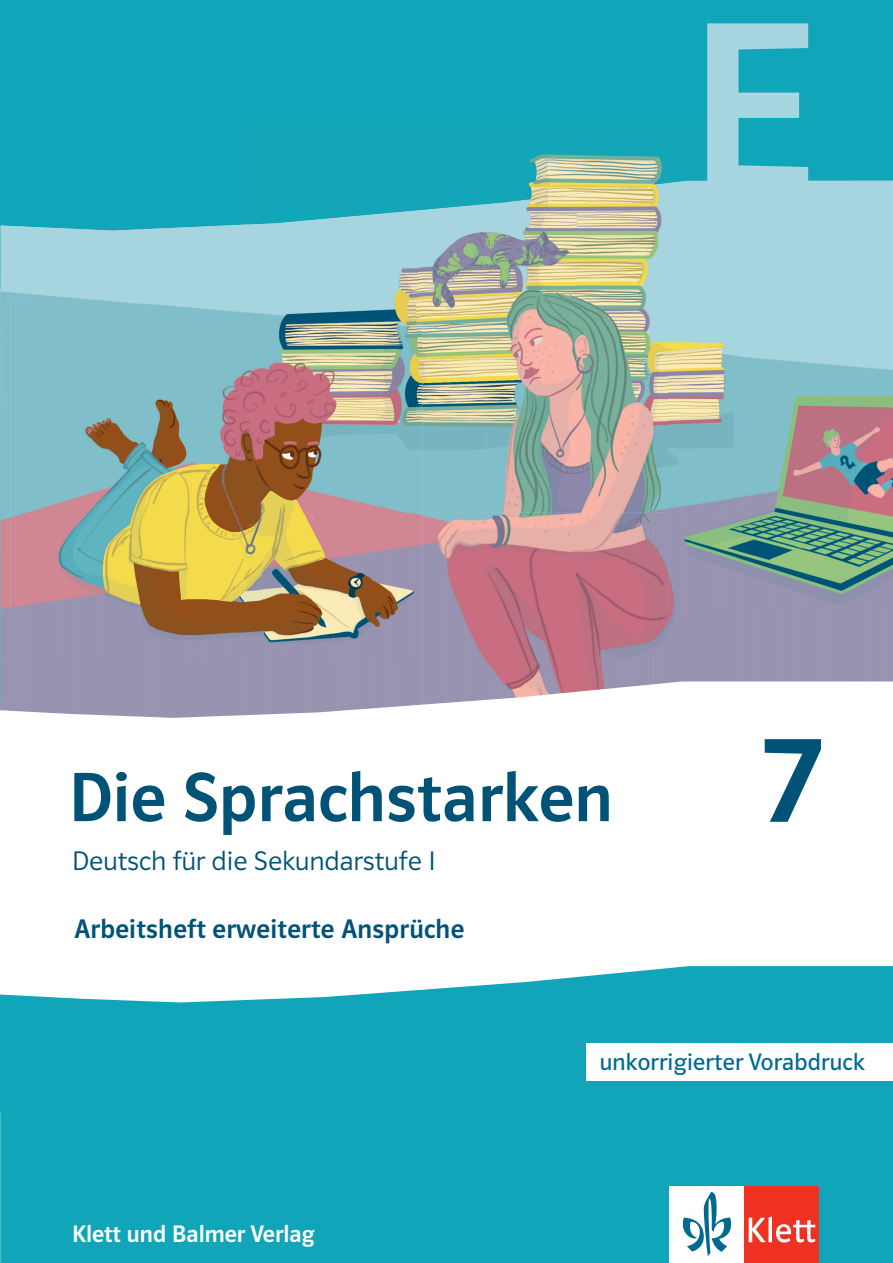
<style>
.page{position:relative;width:893px;height:1263px;background:#fff}
.page>*{position:absolute;margin:0;border:0;box-sizing:border-box;transform-origin:0 0}
.t1{font:500 244.35px "Polo CEF";color:#a7d5e0}
.t2{font:500 133.5px "Polo 22 K Klett 01";color:#005376}
.t3{font:500 72px "Polo 22 K Klett 01";letter-spacing:.005em;color:#005376}
.t4{font:500 27px "Polo CEF";letter-spacing:.01em;color:#005376}
.t5{font:300 27px "Polo CEF";letter-spacing:.01em;color:#005376}
.t6{font:24px "Polo CEF";letter-spacing:.01em;color:#006991}
.t7{font:500 24px "Polo CEF";color:#fff}
</style>
<div class="page">
<div style="left:0;top:0;width:893px;height:288px;background:#10a5b8"></div>
<div style="left:733px;top:181px;width:160px;height:192px;background:#a7d5df"></div>
<img style="left:0;top:224px;width:248px;height:107px">
<img style="left:0;top:331px;width:52px;height:350px">
<img style="left:370px;top:513px;width:315px;height:168px">
<img style="left:529px;top:154px;width:204px;height:27px">
<img style="left:248px;top:208px;width:194px;height:115px">
<img style="left:442px;top:181px;width:291px;height:47px">
<img style="left:577px;top:228px;width:156px;height:30px">
<img style="left:415px;top:323px;width:7px;height:190px">
<img style="left:733px;top:258px;width:4px;height:115px">
<img style="left:422px;top:258px;width:311px;height:255px">
<img style="left:10px;top:304px;width:253px;height:355px">
<img style="left:263px;top:513px;width:152px;height:146px">
<img style="left:248px;top:304px;width:167px;height:209px">
<svg style="left:0;top:681px;width:893px;height:37px"></svg>
<svg style="left:0;top:966px;width:893px;height:297px;background:#20abbc"></svg>
<img style="left:418px;top:213px;width:159px;height:110px">
<img style="left:422px;top:258px;width:155px;height:65px">
<img style="left:669px;top:373px;width:224px;height:235px">
<img style="left:669px;top:373px;width:64px;height:140px">
<div style="left:670px;top:1186px;width:74px;height:77px;background:#fff"></div>
<div style="left:744px;top:1186px;width:75px;height:77px;background:#ef3122"></div>
<svg style="left:749px;top:1217px;width:66px;height:25px"></svg>
<svg style="left:683px;top:1192px;width:48px;height:64px"></svg>
<div style="left:587px;top:1043px;width:306px;height:38px;background:#fff"></div>
<h1 class="t1" style="left:687px;top:-36px;width:130px">E</h1>
<h3 class="t3" style="left:68px;top:759px;width:546px">Die Sprachstarken</h3>
<p class="t5" style="left:72px;top:845px;width:365px">Deutsch für die Sekundarstufe I</p>
<p class="t4" style="left:74px;top:912px;width:392px">Arbeitsheft erweiterte Ansprüche</p>
<h2 class="t2" style="left:760px;top:708px;width:62px">7</h2>
<p class="t7" style="left:72px;top:1220px;width:244px">Klett und Balmer Verlag</p>
<p class="t6" style="left:600px;top:1047px;width:266px">unkorrigierter Vorabdruck</p>
</div>
